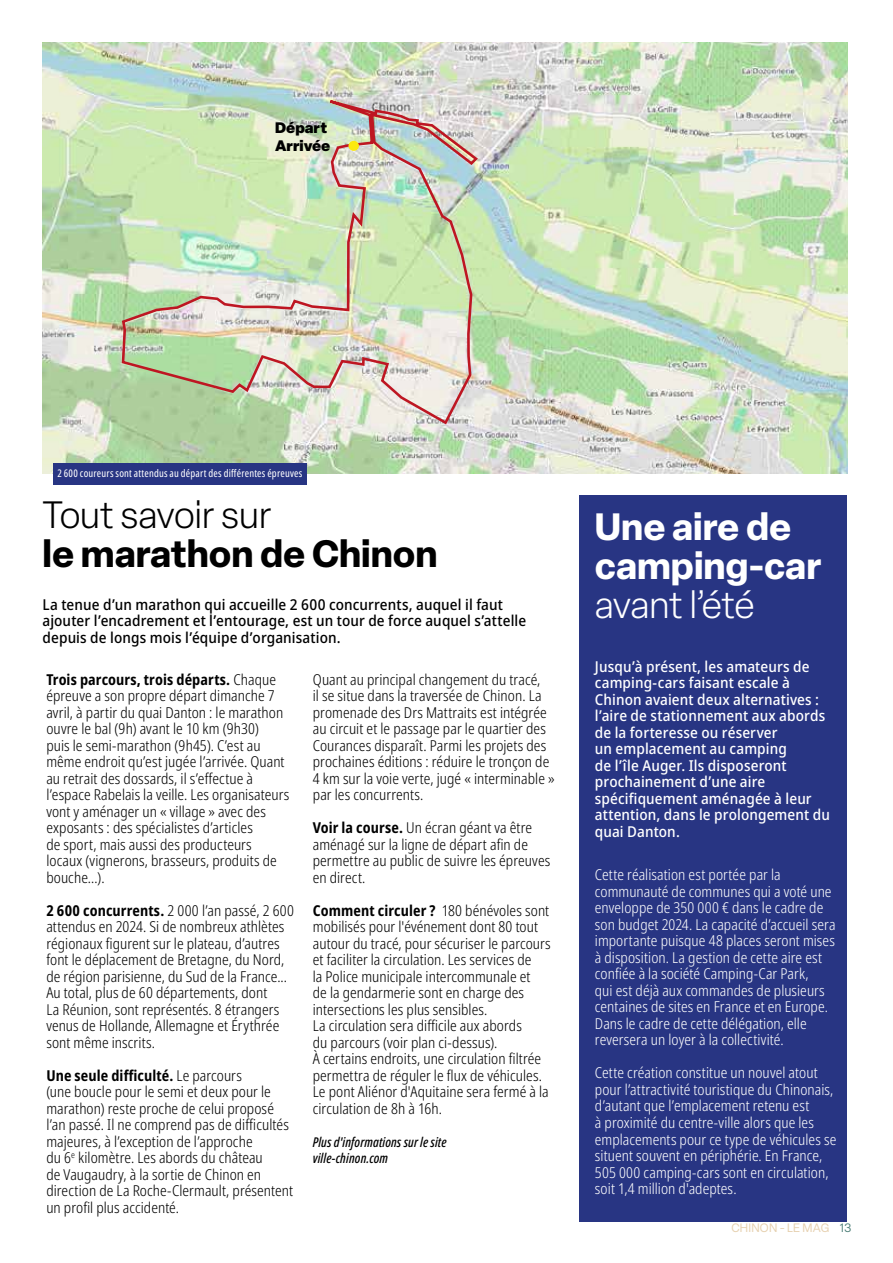
<style>
.page{position:relative;width:893px;height:1263px;background:#fff}
.page>*{position:absolute;margin:0;border:0;box-sizing:border-box;transform-origin:0 0}
.t1{font:700 37.5px/39px "Elza";color:#fff}
.t2{font:700 37.5px "Elza";color:#000}
.t3{font:300 37.5px "Elza";letter-spacing:-.005em;color:#000}
.t4{font:300 37.5px "Elza";letter-spacing:-.01em;color:#fff}
.t5{font:300 condensed 15px/16.5px "Noto Sans";letter-spacing:.005em;color:#000}
.t6{font:300 condensed 15px/16.5px "Noto Sans";letter-spacing:.005em;color:#fff}
.t7{font:500 semi-condensed 15px/16.5px "Noto Sans";letter-spacing:.005em;color:#fff}
.t8{font:500 semi-condensed 15px/16.5px "Noto Sans";letter-spacing:.005em;color:#000}
.t9{font:900 15px/18px "Elza";color:#000}
.t10{font:italic 500 extra-condensed 13.5px/16.5px "Noto Sans";letter-spacing:.01em;color:#000}
.t11{font:12px "Elza";letter-spacing:.02em;color:#e6d0af}
.t12{font:extra-condensed 10.5px "Noto Sans";letter-spacing:.02em;color:#fff}
.s1{font-weight:700}
.s2{color:#4c7e77}
</style>
<div class="page">
<img style="left:43px;top:43px;width:804px;height:431px">
<img style="left:120px;top:80px;width:360px;height:346px">
<div style="left:349px;top:141px;width:9px;height:9px;background:#fcea10;border-radius:50%"></div>
<div style="left:348px;top:141px;width:11px;height:10px;border:1px solid #fcea10;border-radius:50%"></div>
<div style="left:579px;top:495px;width:268px;height:726px;background:#283583"></div>
<div style="left:53px;top:463px;width:254px;height:21px;background:#283583"></div>
<p class="t9" style="left:275px;top:118px;width:57px">Départ<br>Arrivée</p>
<p class="t12" style="left:57px;top:466px;width:247px">2 600 coureurs sont attendus au départ des différentes épreuves</p>
<h1 class="t3" style="left:43px;top:490px;width:230px">Tout savoir sur</h1>
<h1 class="t2" style="left:43px;top:526px;width:396px">le marathon de Chinon</h1>
<p class="t8" style="left:43px;top:597px;width:485px">La tenue d’un marathon qui accueille 2 600 concurrents, auquel il faut ajouter l’encadrement et l’entourage, est un tour de force auquel s’attelle depuis de longs mois l’équipe d’organisation.</p>
<p class="t5" style="left:46px;top:671px;width:244px"><span class="s1">Trois parcours, trois départs.</span> Chaque épreuve a son propre départ dimanche 7 avril, à partir du quai Danton : le marathon ouvre le bal (9h) avant le 10 km (9h30)<br>puis le semi-marathon (9h45). C’est au même endroit qu’est jugée l’arrivée. Quant au retrait des dossards, il s’effectue à l’espace Rabelais la veille. Les organisateurs vont y aménager un « village » avec des exposants : des spécialistes d’articles<br>de sport, mais aussi des producteurs locaux (vignerons, brasseurs, produits de bouche…).</p>
<p class="t5" style="left:46px;top:902px;width:249px"><span class="s1">2 600 concurrents.</span> 2 000 l’an passé, 2 600 attendus en 2024. Si de nombreux athlètes régionaux figurent sur le plateau, d’autres font le déplacement de Bretagne, du Nord, de région parisienne, du Sud de la France...<br>Au total, plus de 60 départements, dont<br>La Réunion, sont représentés. 8 étrangers venus de Hollande, Allemagne et Érythrée sont même inscrits.</p>
<p class="t5" style="left:46px;top:1067px;width:248px"><span class="s1">Une seule difficulté.</span> Le parcours<br>(une boucle pour le semi et deux pour le marathon) reste proche de celui proposé l’an passé. Il ne comprend pas de difficultés majeures, à l’exception de l’approche<br>du 6<sup>e</sup> kilomètre. Les abords du château<br>de Vaugaudry, à la sortie de Chinon en direction de La Roche-Clermault, présentent un profil plus accidenté.</p>
<p class="t5" style="left:313px;top:671px;width:243px">Quant au principal changement du tracé,<br>il se situe dans la traversée de Chinon. La promenade des Drs Mattraits est intégrée au circuit et le passage par le quartier des Courances disparaît. Parmi les projets des prochaines éditions : réduire le tronçon de 4 km sur la voie verte, jugé « interminable » par les concurrents.</p>
<p class="t5" style="left:313px;top:820px;width:239px"><span class="s1">Voir la course.</span> Un écran géant va être aménagé sur la ligne de départ afin de permettre au public de suivre les épreuves en direct.</p>
<p class="t5" style="left:313px;top:902px;width:239px"><span class="s1">Comment circuler ?</span> 180 bénévoles sont mobilisés pour l'événement dont 80 tout autour du tracé, pour sécuriser le parcours et faciliter la circulation. Les services de<br>la Police municipale intercommunale et<br>de la gendarmerie sont en charge des intersections les plus sensibles.<br>La circulation sera difficile aux abords<br>du parcours (voir plan ci-dessus).<br>À certains endroits, une circulation filtrée permettra de réguler le flux de véhicules.<br>Le pont Aliénor d'Aquitaine sera fermé à la circulation de 8h à 16h.</p>
<p class="t10" style="left:313px;top:1134px;width:135px">Plus d'informations sur le site ville-chinon.com</p>
<h1 class="t1" style="left:595px;top:506px;width:228px">Une aire de camping-car</h1>
<h1 class="t4" style="left:595px;top:581px;width:161px">avant l’été</h1>
<p class="t7" style="left:595px;top:659px;width:237px">Jusqu’à présent, les amateurs de camping-cars faisant escale à<br>Chinon avaient deux alternatives : l’aire de stationnement aux abords de la forteresse ou réserver<br>un emplacement au camping<br>de l’île Auger. Ils disposeront prochainement d’une aire spécifiquement aménagée à leur attention, dans le prolongement du quai Danton.</p>
<p class="t6" style="left:595px;top:867px;width:242px">Cette réalisation est portée par la communauté de communes qui a voté une enveloppe de 350 000 € dans le cadre de son budget 2024. La capacité d’accueil sera importante puisque 48 places seront mises à disposition. La gestion de cette aire est confiée à la société Camping-Car Park,<br>qui est déjà aux commandes de plusieurs centaines de sites en France et en Europe.<br>Dans le cadre de cette délégation, elle reversera un loyer à la collectivité.</p>
<p class="t6" style="left:595px;top:1065px;width:243px">Cette création constitue un nouvel atout pour l’attractivité touristique du Chinonais, d’autant que l’emplacement retenu est<br>à proximité du centre-ville alors que les emplacements pour ce type de véhicules se situent souvent en périphérie. En France, 505 000 camping-cars sont en circulation, soit 1,4 million d'adeptes.</p>
<p class="t11" style="left:731px;top:1220px;width:122px">CHINON - LE MAG <span class="s2">13</span></p>
</div>
